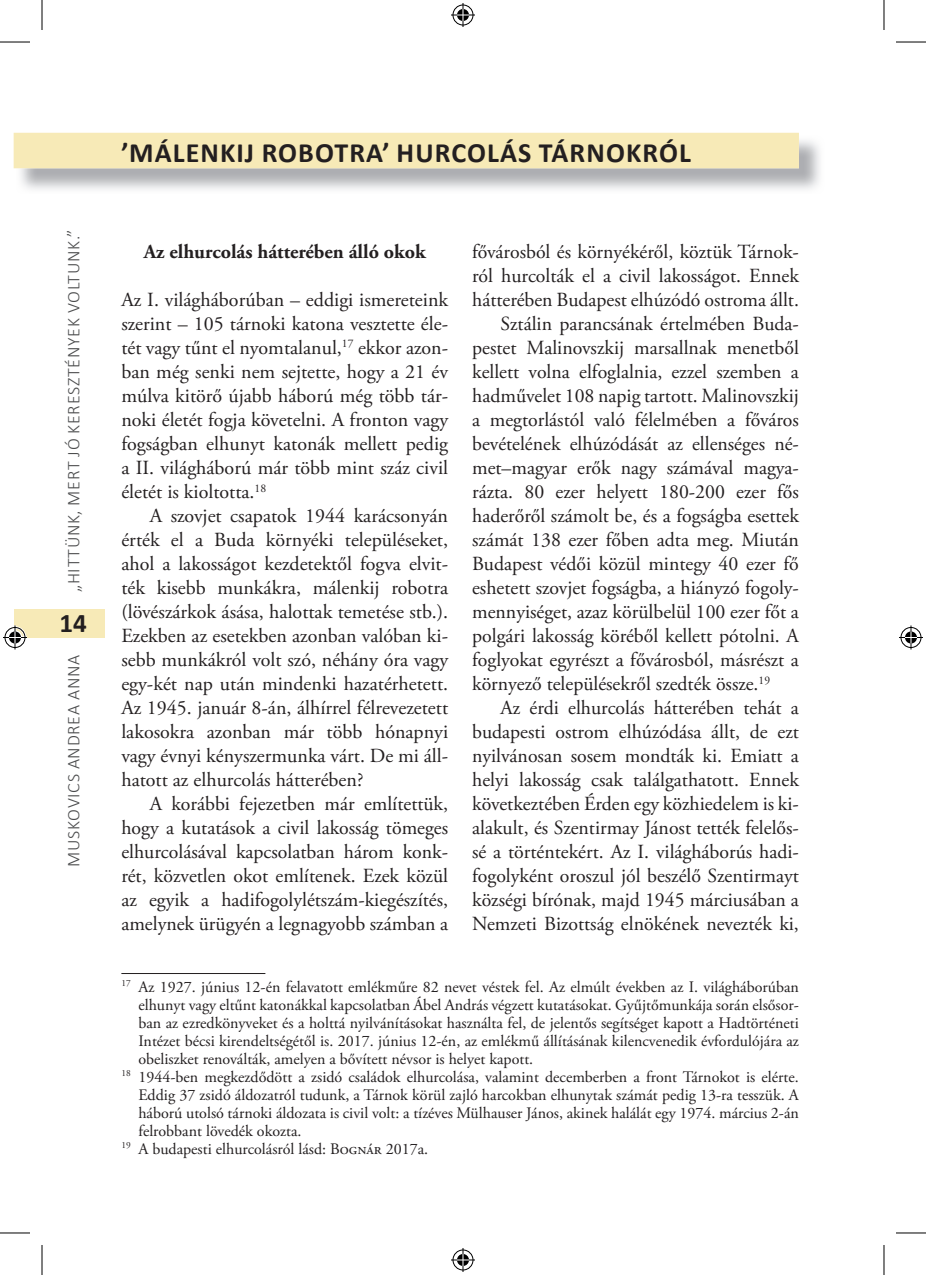
<style>
.page{position:relative;width:926px;height:1275px;background:#fff}
.page>*{position:absolute;margin:0;border:0;box-sizing:border-box;transform-origin:0 0}
.t1{font:700 28px "Calibri";letter-spacing:.04em;color:#231f20}
.t2{font:700 27px "Calibri";color:#231f20}
.t3{font:20px/24px "Adobe Garamond Pro";color:#231f20;text-align:justify}
.t4{font:700 20px "Adobe Garamond Pro";color:#231f20}
.t5{font:300 18px "Calibri";letter-spacing:.04em;color:#4b4c4d}
.t6{font:16px "Adobe Garamond Pro";color:#231f20}
</style>
<div class="page">
<div style="left:14px;top:609px;width:90px;height:28px;background:#f7eab7"></div>
<div style="left:14px;top:133px;width:785px;height:35px;background:#f7eab7"></div>
<hr style="left:121px;top:973px;width:144px;height:1px;background:#231f20">
<hr style="left:0;top:42px;width:30px;height:1px;background:#000">
<hr style="left:896px;top:42px;width:30px;height:1px;background:#000">
<hr style="left:0;top:1232px;width:30px;height:1px;background:#000">
<hr style="left:896px;top:1232px;width:30px;height:1px;background:#000">
<hr style="left:42px;top:0;width:1px;height:30px;background:#000">
<hr style="left:42px;top:1245px;width:1px;height:30px;background:#000">
<hr style="left:884px;top:0;width:1px;height:30px;background:#000">
<hr style="left:884px;top:1245px;width:1px;height:30px;background:#000">
<svg style="left:451px;top:3px;width:24px;height:24px"></svg>
<svg style="left:451px;top:1248px;width:24px;height:24px"></svg>
<svg style="left:3px;top:625px;width:24px;height:24px"></svg>
<svg style="left:899px;top:625px;width:24px;height:24px"></svg>
<p class="t5" style="left:62px;top:592px;width:364px;rotate:-90deg">„HITTÜNK, MERT JÓ KERESZTÉNYEK VOLTUNK.”</p>
<h2 class="t2" style="left:59px;top:604px;width:29px">14</h2>
<p class="t5" style="left:62px;top:866px;width:213px;rotate:-90deg">MUSKOVICS ANDREA ANNA</p>
<h1 class="t1" style="left:121px;top:133px;width:571px">’MÁLENKIJ ROBOTRA’ HURCOLÁS TÁRNOKRÓL</h1>
<p class="t4" style="left:144px;top:240px;width:284px">Az elhurcolás hátterében álló okok</p>
<p class="t3" style="left:121px;top:288px;width:329px">Az I. világháborúban – eddigi ismereteink szerint – 105 tárnoki katona vesztette éle&shy;tét vagy tűnt el nyomtalanul,<sup>17</sup> ekkor azon&shy;ban még senki nem sejtette, hogy a 21 év múlva kitörő újabb háború még több tár&shy;noki életét fogja követelni. A fronton vagy fogságban elhunyt katonák mellett pedig a II. világháború már több mint száz civil életét is kioltotta.<sup>18</sup></p>
<p class="t3" style="left:121px;top:504px;width:328px;text-indent:28px">A szovjet csapatok 1944 karácsonyán érték el a Buda környéki településeket, ahol a lakosságot kezdetektől fogva elvit&shy;ték kisebb munkákra, málenkij robotra (lövészárkok ásása, halottak temetése stb.).<br>Ezekben az esetekben azonban valóban ki&shy;sebb munkákról volt szó, néhány óra vagy egy-két nap után mindenki hazatérhetett.<br>Az 1945. január 8-án, álhírrel félrevezetett lakosokra azonban már több hónapnyi vagy évnyi kényszermunka várt. De mi áll&shy;hatott az elhurcolás hátterében?</p>
<p class="t3" style="left:121px;top:792px;width:328px;text-indent:28px">A korábbi fejezetben már említettük, hogy a kutatások a civil lakosság tömeges elhurcolásával kapcsolatban három konk&shy;rét, közvetlen okot említenek. Ezek közül az egyik a hadifogolylétszám-kiegészítés, amelynek ürügyén a legnagyobb számban a</p>
<p class="t3" style="left:472px;top:240px;width:328px">fővárosból és környékéről, köztük Tárnok-</p>
<p class="t3" style="left:472px;top:264px;width:329px">ról hurcolták el a civil lakosságot. Ennek</p>
<p class="t3" style="left:472px;top:288px;width:328px">hátterében Budapest elhúzódó ostroma állt.</p>
<p class="t3" style="left:500px;top:312px;width:300px">Sztálin parancsának értelmében Buda-</p>
<p class="t3" style="left:472px;top:336px;width:328px">pestet Malinovszkij marsallnak menetből</p>
<p class="t3" style="left:472px;top:360px;width:328px">kellett volna elfoglalnia, ezzel szemben a</p>
<p class="t3" style="left:472px;top:384px;width:328px">hadművelet 108 napig tartott. Malinovszkij</p>
<p class="t3" style="left:472px;top:408px;width:328px">a megtorlástól való félelmében a főváros</p>
<p class="t3" style="left:472px;top:432px;width:328px">bevételének elhúzódását az ellenséges né-</p>
<p class="t3" style="left:472px;top:456px;width:328px">met–magyar erők nagy számával magya-</p>
<p class="t3" style="left:472px;top:480px;width:328px">rázta. 80 ezer helyett 180-200 ezer fős</p>
<p class="t3" style="left:472px;top:504px;width:329px">haderőről számolt be, és a fogságba esettek</p>
<p class="t3" style="left:472px;top:528px;width:328px">számát 138 ezer főben adta meg. Miután</p>
<p class="t3" style="left:472px;top:552px;width:328px">Budapest védői közül mintegy 40 ezer fő</p>
<p class="t3" style="left:472px;top:576px;width:328px">eshetett szovjet fogságba, a hiányzó fogoly-</p>
<p class="t3" style="left:472px;top:600px;width:328px">mennyiséget, azaz körülbelül 100 ezer főt a</p>
<p class="t3" style="left:472px;top:624px;width:328px">polgári lakosság köréből kellett pótolni. A</p>
<p class="t3" style="left:472px;top:648px;width:328px">foglyokat egyrészt a fővárosból, másrészt a</p>
<p class="t3" style="left:472px;top:672px;width:299px">környező településekről szedték össze.<sup>19</sup></p>
<p class="t3" style="left:500px;top:696px;width:300px">Az érdi elhurcolás hátterében tehát a</p>
<p class="t3" style="left:472px;top:720px;width:328px">budapesti ostrom elhúzódása állt, de ezt</p>
<p class="t3" style="left:472px;top:744px;width:328px">nyilvánosan sosem mondták ki. Emiatt a</p>
<p class="t3" style="left:472px;top:768px;width:329px">helyi lakosság csak találgathatott. Ennek</p>
<p class="t3" style="left:472px;top:792px;width:328px">következtében Érden egy közhiedelem is ki-</p>
<p class="t3" style="left:472px;top:816px;width:328px">alakult, és Szentirmay Jánost tették felelős-</p>
<p class="t3" style="left:472px;top:840px;width:328px">sé a történtekért. Az I. világháborús hadi-</p>
<p class="t3" style="left:472px;top:864px;width:328px">fogolyként oroszul jól beszélő Szentirmayt</p>
<p class="t3" style="left:472px;top:888px;width:328px">községi bírónak, majd 1945 márciusában a</p>
<p class="t3" style="left:472px;top:912px;width:328px">Nemzeti Bizottság elnökének nevezték ki,</p>
<p class="t6" style="left:121px;top:977px;width:679px"><sup>17</sup> Az 1927. június 12-én felavatott emlékműre 82 nevet véstek fel. Az elmúlt években az I. világháborúban</p>
<p class="t6" style="left:138px;top:995px;width:662px">elhunyt vagy eltűnt katonákkal kapcsolatban Ábel András végzett kutatásokat. Gyűjtőmunkája során elsősor-</p>
<p class="t6" style="left:138px;top:1013px;width:662px">ban az ezredkönyveket és a holttá nyilvánításokat használta fel, de jelentős segítséget kapott a Hadtörténeti</p>
<p class="t6" style="left:138px;top:1031px;width:662px">Intézet bécsi kirendeltségétől is. 2017. június 12-én, az emlékmű állításának kilencvenedik évfordulójára az</p>
<p class="t6" style="left:138px;top:1049px;width:396px">obeliszket renoválták, amelyen a bővített névsor is helyet kapott.</p>
<p class="t6" style="left:121px;top:1067px;width:679px"><sup>18</sup> 1944-ben megkezdődött a zsidó családok elhurcolása, valamint decemberben a front Tárnokot is elérte.</p>
<p class="t6" style="left:138px;top:1085px;width:662px">Eddig 37 zsidó áldozatról tudunk, a Tárnok körül zajló harcokban elhunytak számát pedig 13-ra tesszük. A</p>
<p class="t6" style="left:138px;top:1103px;width:662px">háború utolsó tárnoki áldozata is civil volt: a tízéves Mülhauser János, akinek halálát egy 1974. március 2-án</p>
<p class="t6" style="left:138px;top:1121px;width:165px">felrobbant lövedék okozta.</p>
<p class="t6" style="left:121px;top:1139px;width:308px"><sup>19</sup> A budapesti elhurcolásról lásd: Bognár 2017a.</p>
</div>
